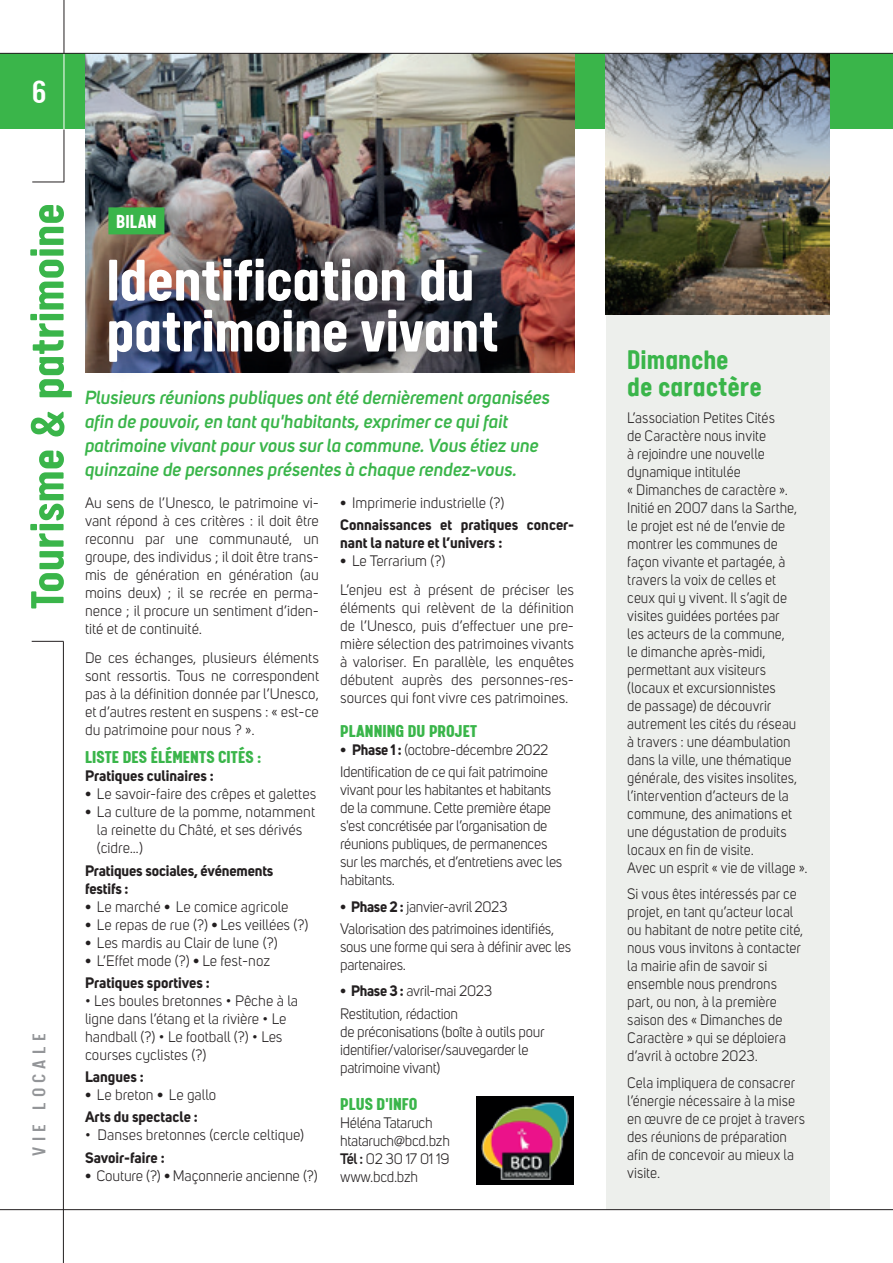
<style>
.page{position:relative;width:893px;height:1263px;background:#fff}
.page>*{position:absolute;margin:0;border:0;box-sizing:border-box;transform-origin:0 0}
.t1{font:700 66px/51px "Calps";letter-spacing:-.01em;color:#fff}
.t2{font:700 52.5px "Calps";letter-spacing:-.005em;color:#3ab54a}
.t3{font:500 36px "Calps";color:#fff}
.t4{font:700 30px/27px "Calps";color:#3ab54a}
.t5{font:500 21px "Calps";letter-spacing:.25em;color:#939598}
.t6{font:700 21px "Calps";letter-spacing:.005em;color:#fff}
.t7{font:900 19.5px "Calps";letter-spacing:.005em;color:#3ab54a}
.t8{font:italic 600 18.75px/24px "Uni Sans";color:#3ab54a}
.t9{font:15px/18px "Uni Sans";letter-spacing:-.005em;color:#231f20}
.t10{font:15px/18px "Uni Sans";letter-spacing:-.005em;color:#231f20;scale:.96 1}
.t11{font:700 15px/22.2px "Uni Sans";color:#231f20}
.s1{font-weight:700}
.s2{font-weight:400}
.s3{font-weight:600}
</style>
<div class="page">
<div style="left:0;top:54px;width:893px;height:75px;background:#3ab54a"></div>
<hr style="left:64px;top:54px;width:1px;height:76px;background:#fff">
<hr style="left:32px;top:182px;width:32px;height:1px;background:#231f20">
<hr style="left:64px;top:129px;width:1px;height:53px;background:#231f20">
<hr style="left:64px;top:0;width:1px;height:54px;background:#231f20">
<hr style="left:32px;top:641px;width:32px;height:1px;background:#231f20">
<hr style="left:63px;top:641px;width:1px;height:622px;background:#231f20">
<img style="left:85px;top:54px;width:489px;height:319px">
<div style="left:606px;top:315px;width:223px;height:895px;background:#edefec"></div>
<div style="left:93px;top:184px;width:435px;height:200px;background:#231f20;opacity:.5"></div>
<div style="left:108px;top:207px;width:56px;height:27px;background:#3ab54a"></div>
<img style="left:606px;top:54px;width:223px;height:261px">
<div style="left:476px;top:1097px;width:98px;height:88px;background:#000001"></div>
<img style="left:482px;top:1102px;width:86px;height:78px">
<hr style="left:0;top:53px;width:893px;height:1px;background:#231f20">
<hr style="left:0;top:1209px;width:893px;height:1px;background:#231f20">
<h3 class="t3" style="left:32px;top:71px;width:16px">6</h3>
<h2 class="t2" style="left:16px;top:609px;width:408px;rotate:-90deg">Tourisme &amp; patrimoine</h2>
<h3 class="t5" style="left:27px;top:1156px;width:124px;rotate:-90deg">VIE LOCALE</h3>
<h3 class="t6" style="left:116px;top:209px;width:42px">BILAN</h3>
<h1 class="t1" style="left:106px;top:252px;width:394px">Identification du patrimoine vivant</h1>
<p class="t8" style="left:85px;top:385px;width:466px">Plusieurs réunions publiques ont été dernièrement organisées afin de pouvoir, en tant qu'habitants, exprimer ce qui fait patrimoine vivant pour vous sur la commune. Vous étiez une quinzaine de personnes présentes à chaque rendez-vous.</p>
<p class="t9" style="left:85px;top:494px;width:235px;text-align:justify">Au sens de l’Unesco, le patrimoine vi&shy;vant répond à ces critères : il doit être reconnu par une communauté, un groupe, des individus ; il doit être trans&shy;mis de génération en génération (au moins deux) ; il se recrée en perma&shy;nence ; il procure un sentiment d’iden&shy;tité et de continuité.</p>
<p class="t9" style="left:85px;top:649px;width:236px;text-align:justify">De ces échanges, plusieurs éléments sont ressortis. Tous ne correspondent pas à la définition donnée par l’Unesco, et d’autres restent en suspens : « est-ce du patrimoine pour nous ? ».</p>
<h3 class="t7" style="left:85px;top:745px;width:178px">LISTE DES ÉLÉMENTS CITÉS :</h3>
<p class="t11" style="left:85px;top:765px;width:130px">Pratiques culinaires :</p>
<p class="t9" style="left:85px;top:785px;width:233px"><span class="s1">•</span> Le savoir-faire des crêpes et galettes</p>
<p class="t9" style="left:97px;top:803px;width:220px;text-indent:-12px"><span class="s1">•</span> La culture de la pomme, notamment la reinette du Châté, et ses dérivés (cidre…)</p>
<p class="t11" style="left:85px;top:861px;width:190px;line-height:18px">Pratiques sociales, événements festifs :</p>
<p class="t9" style="left:85px;top:897px;width:205px"><span class="s1">•</span> Le marché <span class="s1">•</span> Le comice agricole</p>
<p class="t9" style="left:85px;top:915px;width:225px"><span class="s1">•</span> Le repas de rue (?) <span class="s1">•</span> Les veillées (?)</p>
<p class="t9" style="left:85px;top:933px;width:194px"><span class="s1">•</span> Les mardis au Clair de lune (?)</p>
<p class="t9" style="left:85px;top:949px;width:187px;line-height:22.2px"><span class="s1">•</span> L’Effet mode (?) <span class="s1">•</span> Le fest-noz<br><span class="s1">Pratiques sportives :</span></p>
<p class="t9" style="left:85px;top:992px;width:215px">• Les boules bretonnes • Pêche à la ligne dans l’étang et la rivière • Le handball (?) • Le football (?) • Les courses cyclistes (?)</p>
<p class="t11" style="left:85px;top:1065px;width:60px">Langues :</p>
<p class="t11" style="left:85px;top:1083px;width:133px">• <span class="s2">Le breton</span> • <span class="s2">Le gallo<br></span>Arts du spectacle :</p>
<p class="t9" style="left:85px;top:1126px;width:221px">• Danses bretonnes (cercle celtique)</p>
<p class="t11" style="left:85px;top:1146px;width:81px">Savoir-faire :</p>
<p class="t9" style="left:85px;top:1166px;width:234px"><span class="s1">•</span> Couture (?) <span class="s1">•</span> Maçonnerie ancienne (?)</p>
<p class="t11" style="left:340px;top:491px;width:235px">• <span class="s2">Imprimerie industrielle (?)<br></span>Connaissances et pratiques concer-</p>
<p class="t11" style="left:340px;top:532px;width:164px">nant la nature et l’univers :</p>
<p class="t9" style="left:340px;top:547px;width:235px;line-height:28.7px"><span class="s1">•</span> Le Terrarium (?)<br>L’enjeu est à présent de préciser les</p>
<p class="t9" style="left:340px;top:599px;width:235px;text-align:justify">éléments qui relèvent de la définition de l’Unesco, puis d’effectuer une pre&shy;mière sélection des patrimoines vivants à valoriser. En parallèle, les enquêtes débutent auprès des personnes-res&shy;sources qui font vivre ces patrimoines.</p>
<h3 class="t7" style="left:340px;top:719px;width:139px">PLANNING DU PROJET</h3>
<p class="t9" style="left:340px;top:739px;width:210px;line-height:22.2px"><span class="s1">• Phase 1 :</span> (octobre-décembre 2022<br>Identification de ce qui fait patrimoine</p>
<p class="t9" style="left:340px;top:781px;width:224px">vivant pour les habitantes et habitants de la commune. Cette première étape s'est concrétisée par l’organisation de réunions publiques, de permanences sur les marchés, et d’entretiens avec les habitants.</p>
<p class="t9" style="left:340px;top:895px;width:215px;line-height:22.2px"><span class="s1">• Phase 2 :</span> janvier-avril 2023<br>Valorisation des patrimoines identifiés,</p>
<p class="t9" style="left:340px;top:938px;width:232px">sous une forme qui sera à définir avec les partenaires.</p>
<p class="t9" style="left:340px;top:980px;width:154px;line-height:22.2px"><span class="s1">• Phase 3 :</span> avril-mai 2023<br>Restitution, rédaction</p>
<p class="t9" style="left:340px;top:1023px;width:206px">de préconisations (boîte à outils pour identifier/valoriser/sauvegarder le patrimoine vivant)</p>
<h3 class="t7" style="left:340px;top:1092px;width:79px">PLUS D'INFO</h3>
<p class="t9" style="left:340px;top:1114px;width:111px">Héléna Tataruch htataruch@bcd.bzh<br><span class="s3">Tél :</span> 02 30 17 01 19 www.bcd.bzh</p>
<h3 class="t4" style="left:627px;top:345px;width:136px">Dimanche<br>de caractère</h3>
<p class="t10" style="left:627px;top:409px;width:189px">L’association Petites Cités<br>de Caractère nous invite<br>à rejoindre une nouvelle dynamique intitulée<br>« Dimanches de caractère ».<br>Initié en 2007 dans la Sarthe, le projet est né de l’envie de montrer les communes de façon vivante et partagée, à travers la voix de celles et<br>ceux qui y vivent. Il s’agit de visites guidées portées par<br>les acteurs de la commune,<br>le dimanche après-midi, permettant aux visiteurs (locaux et excursionnistes<br>de passage) de découvrir autrement les cités du réseau<br>à travers : une déambulation dans la ville, une thématique générale, des visites insolites, l’intervention d’acteurs de la commune, des animations et une dégustation de produits locaux en fin de visite.<br>Avec un esprit « vie de village ».</p>
<p class="t10" style="left:627px;top:885px;width:185px">Si vous êtes intéressés par ce projet, en tant qu’acteur local ou habitant de notre petite cité, nous vous invitons à contacter la mairie afin de savoir si ensemble nous prendrons part, ou non, à la première saison des « Dimanches de<br>Caractère » qui se déploiera d’avril à octobre 2023.</p>
<p class="t10" style="left:627px;top:1074px;width:187px">Cela impliquera de consacrer l’énergie nécessaire à la mise en œuvre de ce projet à travers des réunions de préparation afin de concevoir au mieux la visite.</p>
</div>
